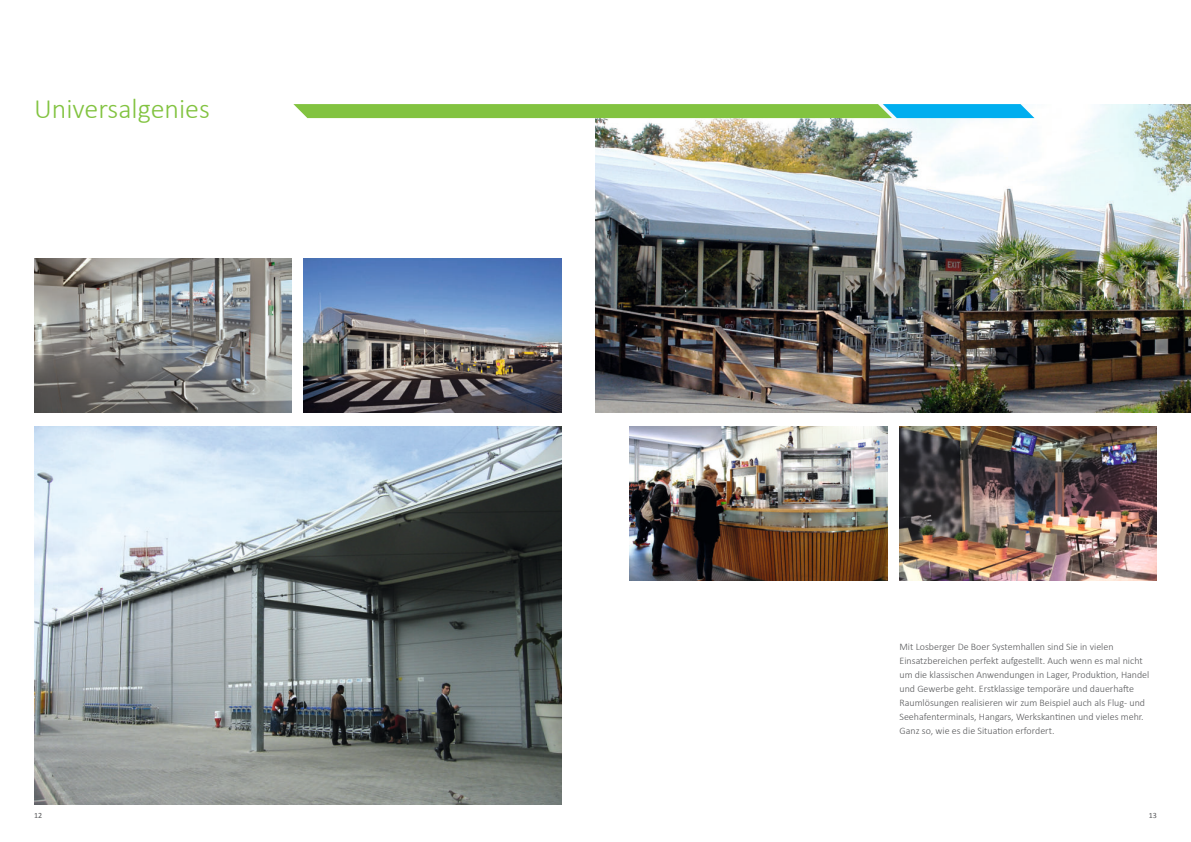
<style>
.page{position:relative;width:1191px;height:842px;background:#fff}
.page>*{position:absolute;margin:0;border:0;box-sizing:border-box;transform-origin:0 0}
.t1{font:300 28px "Calibri";color:#82c340}
.t2{font:300 10px/14px "Calibri";color:#57585a}
.t3{font:8px "Calibri";color:#57585a}
</style>
<div class="page">
<img style="left:595px;top:104px;width:595px;height:308px">
<img style="left:34px;top:258px;width:257px;height:154px">
<img style="left:304px;top:258px;width:257px;height:154px">
<img style="left:34px;top:426px;width:527px;height:378px">
<img style="left:899px;top:426px;width:258px;height:154px">
<img style="left:629px;top:426px;width:258px;height:154px">
<svg style="left:293px;top:104px;width:741px;height:14px;background:#6dc066"></svg>
<h1 class="t1" style="left:34px;top:96px;width:177px">Universalgenies</h1>
<p class="t2" style="left:899px;top:640px;width:251px">Mit Losberger De Boer Systemhallen sind Sie in vielen Einsatzbereichen perfekt aufgestellt. Auch wenn es mal nicht um die klassischen Anwendungen in Lager, Produktion, Handel und Gewerbe geht. Erstklassige temporäre und dauerhafte Raumlösungen realisieren wir zum Beispiel auch als Flug- und Seehafenterminals, Hangars, Werkskantinen und vieles mehr.<br>Ganz so, wie es die Situation erfordert.</p>
<p class="t3" style="left:34px;top:812px;width:10px">12</p>
<p class="t3" style="left:1148px;top:812px;width:10px">13</p>
</div>
